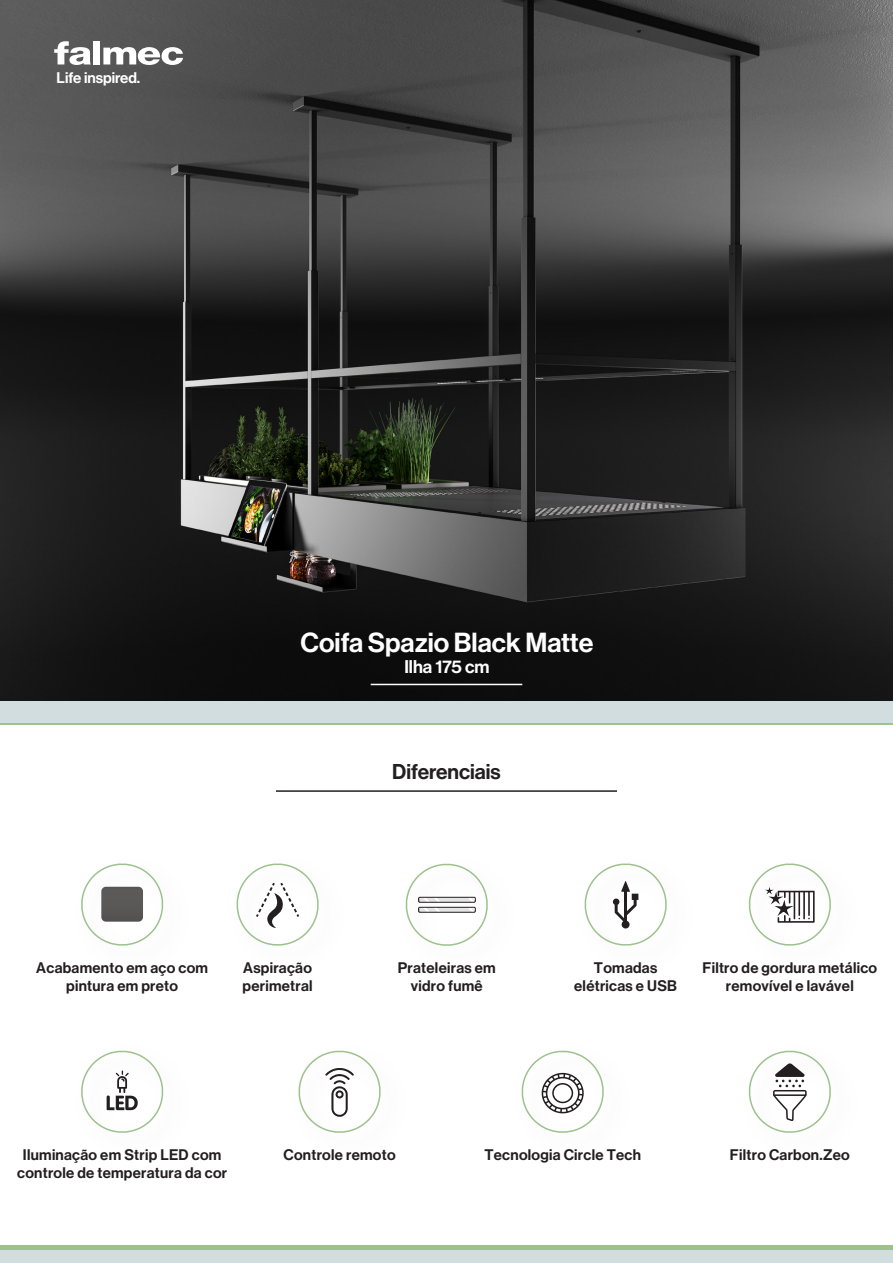
<style>
.page{position:relative;width:893px;height:1263px;background:#fff}
.page>*{position:absolute;margin:0;border:0;box-sizing:border-box;transform-origin:0 0}
.t1{font:500 27px "Haas Grot Disp 65";color:#fff}
.t2{font:500 21px "Haas Grot Disp 65";color:#231f20}
.t3{font:500 18px "Haas Grot Disp 65";color:#fff}
.t4{font:500 15.15px "Haas Grot Disp 65";color:#fff}
.t5{font:500 15px/18px "Haas Grot Disp 65";letter-spacing:.02em;color:#231f20;text-align:center}
</style>
<div class="page">
<div style="left:0;top:1246px;width:893px;height:17px;background:#9dc08d"></div>
<div style="left:0;top:1250px;width:893px;height:13px;background:#d2dddf"></div>
<div style="left:0;top:691px;width:893px;height:33px;background:#9dc18f"></div>
<div style="left:0;top:677px;width:893px;height:46px;background:#d2dddf"></div>
<img style="left:0;top:0;width:893px;height:700px">
<svg style="left:54px;top:41px;width:37px;height:24px"></svg>
<div style="left:93px;top:41px;width:7px;height:23px;background:#fff"></div>
<svg style="left:103px;top:47px;width:80px;height:18px"></svg>
<hr style="left:371px;top:684px;width:151px;height:1px;background:#fff">
<hr style="left:276px;top:790px;width:341px;height:2px;background:#231f20">
<svg style="left:236px;top:863px;width:83px;height:83px"></svg>
<svg style="left:748px;top:863px;width:83px;height:83px"></svg>
<svg style="left:81px;top:1050px;width:83px;height:83px"></svg>
<svg style="left:298px;top:1050px;width:83px;height:83px"></svg>
<svg style="left:521px;top:1050px;width:83px;height:83px"></svg>
<svg style="left:584px;top:863px;width:83px;height:83px"></svg>
<svg style="left:81px;top:863px;width:83px;height:83px"></svg>
<svg style="left:748px;top:1050px;width:83px;height:83px"></svg>
<svg style="left:405px;top:863px;width:83px;height:83px"></svg>
<div style="left:418px;top:907px;width:58px;height:5px;border:1px solid #231f20"></div>
<div style="left:418px;top:897px;width:58px;height:5px;border:1px solid #231f20"></div>
<p class="t4" style="left:57px;top:69px;width:85px">Life inspired.</p>
<h1 class="t1" style="left:301px;top:626px;width:294px">Coifa Spazio Black Matte</h1>
<p class="t3" style="left:404px;top:656px;width:87px">Ilha 175 cm</p>
<h2 class="t2" style="left:392px;top:760px;width:110px">Diferenciais</h2>
<p class="t5" style="left:36px;top:959px;width:173px">Acabamento em aço com pintura em preto</p>
<p class="t5" style="left:398px;top:959px;width:99px">Prateleiras em vidro fumê</p>
<p class="t5" style="left:702px;top:959px;width:176px">Filtro de gordura metálico removível e lavável</p>
<p class="t5" style="left:243px;top:959px;width:72px;text-align:left">Aspiração perimetral</p>
<p class="t5" style="left:574px;top:959px;width:104px">Tomadas elétricas e USB</p>
<p class="t5" style="left:283px;top:1146px;width:114px">Controle remoto</p>
<p class="t5" style="left:484px;top:1146px;width:158px">Tecnologia Circle Tech</p>
<p class="t5" style="left:23px;top:1146px;width:200px">Iluminação em Strip LED com</p>
<p class="t5" style="left:730px;top:1146px;width:121px">Filtro Carbon.Zeo</p>
<p class="t5" style="left:17px;top:1164px;width:212px">controle de temperatura da cor</p>
</div>
